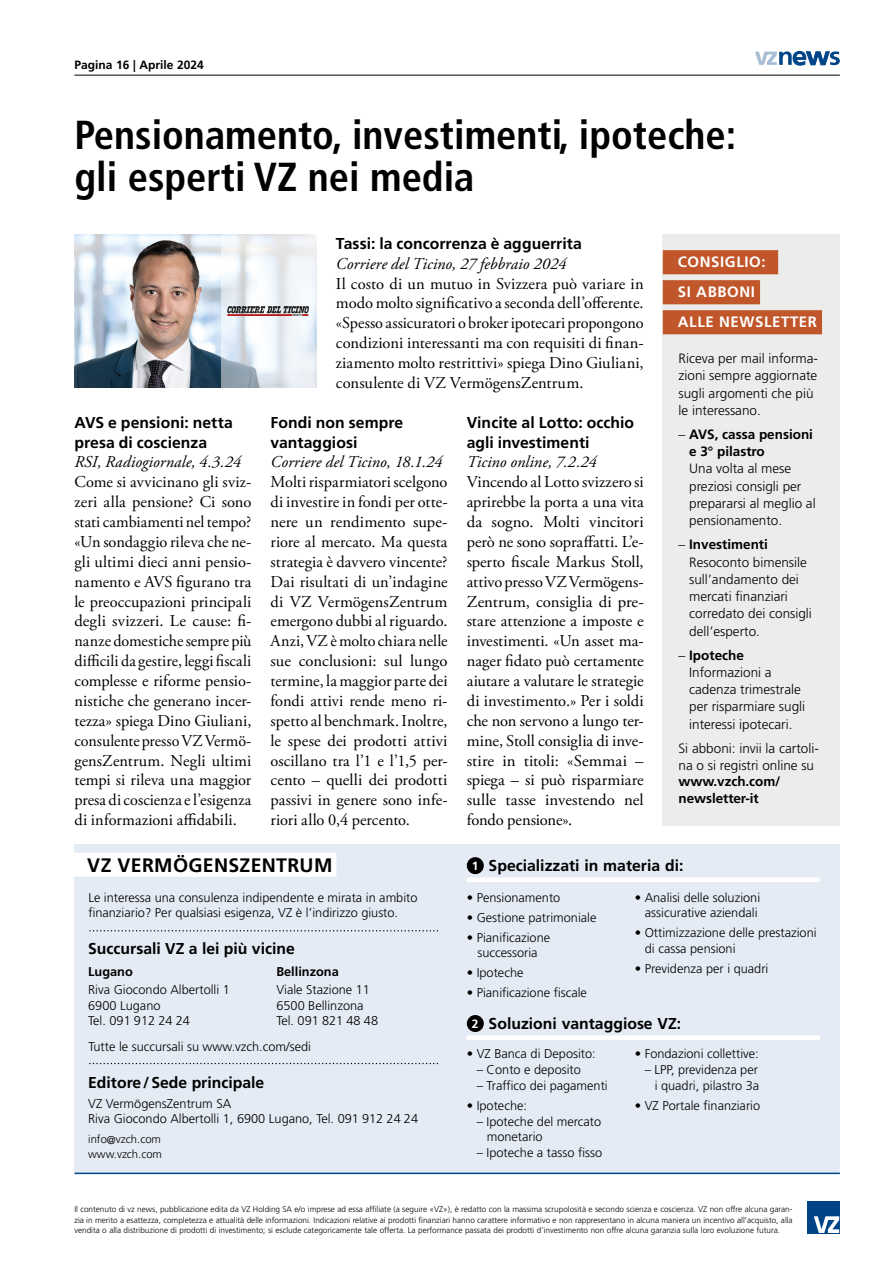
<style>
.page{position:relative;width:893px;height:1263px;background:#fff}
.page>*{position:absolute;margin:0;border:0;box-sizing:border-box;transform-origin:0 0}
.t1{font:700 condensed 40.5px/42px "Frutiger LT Pro";color:#000}
.t2{font:700 19.5px "Frutiger LT Pro";letter-spacing:.015em;color:#000}
.t3{font:16.5px/19.8px "Adobe Garamond Pro";color:#000;text-align:justify}
.t4{font:italic 16.5px "Adobe Garamond Pro";letter-spacing:.005em;color:#000}
.t5{font:700 15.75px/20px "Frutiger LT Pro";color:#000}
.t6{font:700 15px/30px "Frutiger LT Pro";letter-spacing:.04em;color:#fff}
.t7{font:300 13.5px/17.2px "Frutiger LT Pro";color:#000}
.t8{font:700 13.5px/17.2px "Frutiger LT Pro";letter-spacing:-.005em;color:#000}
.t9{font:300 12.75px/15.8px "Frutiger LT Pro";color:#000}
.t10{font:700 12.75px "Frutiger LT Pro";color:#000}
.t11{font:700 12px "Frutiger LT Pro";color:#000}
.t12{font:300 11.25px/15px "Frutiger LT Pro";color:#000}
.t13{font:300 8.25px/10.5px "Frutiger LT Pro";color:#000;text-align:justify}
.s1{font-weight:300}
.s2{font-weight:700}
.s3{font-size:12px;color:#fff}
</style>
<div class="page">
<div style="left:807px;top:1201px;width:33px;height:32px;background:#048"></div>
<svg style="left:814px;top:1216px;width:25px;height:17px"></svg>
<hr style="left:74px;top:75px;width:766px;height:1px;background:#000">
<svg style="left:755px;top:51px;width:85px;height:14px"></svg>
<div style="left:74px;top:845px;width:766px;height:329px;background:#e4ebf4"></div>
<div style="left:70px;top:853px;width:266px;height:24px;background:#fff"></div>
<hr style="left:75px;top:1172px;width:765px;height:2px;background:#048">
<div style="left:467px;top:877px;width:353px;height:5px;background:#fff"></div>
<div style="left:467px;top:857px;width:17px;height:17px;background:#000;border-radius:50%"></div>
<svg style="left:89px;top:930px;width:349px;height:1px"></svg>
<div style="left:467px;top:1035px;width:353px;height:5px;background:#fff"></div>
<div style="left:467px;top:1015px;width:17px;height:17px;background:#000;border-radius:50%"></div>
<svg style="left:89px;top:1063px;width:349px;height:1px"></svg>
<div style="left:663px;top:234px;width:177px;height:591px;background:#ececeb"></div>
<div style="left:663px;top:250px;width:115px;height:24px;background:#c1562a"></div>
<div style="left:663px;top:280px;width:97px;height:24px;background:#c1562a"></div>
<div style="left:663px;top:310px;width:159px;height:24px;background:#c1562a"></div>
<img style="left:74px;top:234px;width:147px;height:153px">
<svg style="left:221px;top:234px;width:96px;height:154px"></svg>
<img style="left:227px;top:306px;width:81px;height:9px">
<p class="t11" style="left:74px;top:57px;width:131px">Pagina 16 | Aprile 2024</p>
<h1 class="t1" style="left:74px;top:114px;width:663px">Pensionamento, investimenti, ipoteche: gli esperti VZ nei media</h1>
<p class="t5" style="left:74px;top:412px;width:160px">AVS e pensioni: netta presa di coscienza</p>
<p class="t4" style="left:74px;top:452px;width:168px">RSI, Radiogiornale, 4.3.24</p>
<p class="t3" style="left:74px;top:473px;width:178px">Come si avvicinano gli sviz&shy;zeri alla pensione? Ci sono stati cambiamenti nel tempo? «Un sondaggio rileva che ne&shy;gli ultimi dieci anni pensio&shy;namento e AVS figurano tra le preoccupazioni principali degli svizzeri. Le cause: fi&shy;nanze domestiche sempre più difficili da gestire, leggi fiscali complesse e riforme pensio&shy;nistiche che generano incer&shy;tezza» spiega Dino Giuliani, consulente presso VZ Vermö&shy;gensZentrum. Negli ultimi tempi si rileva una maggior presa di coscienza e l’esigenza di informazioni affidabili.</p>
<p class="t5" style="left:336px;top:233px;width:247px">Tassi: la concorrenza è agguerrita</p>
<p class="t4" style="left:336px;top:253px;width:232px">Corriere del Ticino, 27 febbraio 2024</p>
<p class="t3" style="left:336px;top:274px;width:309px">Il costo di un mutuo in Svizzera può variare in modo molto significativo a seconda dell’offerente. «Spesso assicuratori o broker ipotecari propongono condizioni interessanti ma con requisiti di finan&shy;ziamento molto restrittivi» spiega Dino Giuliani, consulente di VZ VermögensZentrum.</p>
<p class="t5" style="left:271px;top:412px;width:134px">Fondi non sempre vantaggiosi</p>
<p class="t4" style="left:271px;top:452px;width:173px">Corriere del Ticino, 18.1.24</p>
<p class="t3" style="left:271px;top:473px;width:179px">Molti risparmiatori scelgono di investire in fondi per otte&shy;nere un rendimento supe&shy;riore al mercato. Ma questa strategia è davvero vincente?<br>Dai risultati di un’indagine di VZ VermögensZentrum emergono dubbi al riguardo.<br>Anzi, VZ è molto chiara nelle sue conclusioni: sul lungo termine, la maggior parte dei fondi attivi rende meno ri&shy;spetto al benchmark. Inoltre, le spese dei prodotti attivi oscillano tra l’1 e l’1,5 per&shy;cento – quelli dei prodotti passivi in genere sono infe&shy;riori allo 0,4 percento.</p>
<p class="t5" style="left:467px;top:412px;width:169px">Vincite al Lotto: occhio agli investimenti</p>
<p class="t4" style="left:467px;top:452px;width:132px">Ticino online, 7.2.24</p>
<p class="t3" style="left:467px;top:473px;width:179px">Vincendo al Lotto svizzero si aprirebbe la porta a una vita da sogno. Molti vincitori però ne sono sopraffatti. L’e&shy;sperto fiscale Markus Stoll, attivo presso VZVermögens-Zentrum, consiglia di pre&shy;stare attenzione a imposte e investimenti. «Un asset ma&shy;nager fidato può certamente aiutare a valutare le strategie di investimento.» Per i soldi che non servono a lungo ter&shy;mine, Stoll consiglia di inve&shy;stire in titoli: «Semmai – spiega – si può risparmiare sulle tasse investendo nel fondo pensione».</p>
<p class="t6" style="left:678px;top:247px;width:141px">CONSIGLIO:<br>SI ABBONI<br>ALLE NEWSLETTER</p>
<p class="t7" style="left:679px;top:350px;width:141px">Riceva per mail informa&shy;zioni sempre aggiornate sugli argomenti che più le interessano.</p>
<p class="t8" style="left:689px;top:426px;width:125px;text-indent:-11px"><span class="s1">–</span> AVS, cassa pensioni e 3° pilastro</p>
<p class="t7" style="left:689px;top:460px;width:128px">Una volta al mese preziosi consigli per prepararsi al meglio al pensionamento.</p>
<p class="t7" style="left:689px;top:536px;width:124px;text-indent:-11px">– <span class="s2">Investimenti<br></span>Resoconto bimensile sull’andamento dei mercati finanziari corredato dei consigli dell’esperto.</p>
<p class="t7" style="left:689px;top:646px;width:118px;text-indent:-11px">– <span class="s2">Ipoteche<br></span>Informazioni a cadenza trimestrale per risparmiare sugli interessi ipotecari.</p>
<p class="t7" style="left:679px;top:739px;width:142px">Si abboni: invii la cartoli&shy;na o si registri online su</p>
<p class="t8" style="left:679px;top:773px;width:103px;line-height:16.5px">www.vzch.com/ newsletter-it</p>
<p class="t2" style="left:87px;top:853px;width:247px">VZ VERMÖGENSZENTRUM</p>
<p class="t9" style="left:88px;top:889px;width:331px">Le interessa una consulenza indipendente e mirata in ambito finanziario? Per qualsiasi esigenza, VZ è l’indirizzo giusto.</p>
<p class="t5" style="left:88px;top:939px;width:208px">Succursali VZ a lei più vicine</p>
<p class="t10" style="left:88px;top:964px;width:46px">Lugano</p>
<p class="t9" style="left:88px;top:981px;width:143px">Riva Giocondo Albertolli 1<br>6900 Lugano<br>Tel. 091 912 24 24</p>
<p class="t10" style="left:276px;top:964px;width:64px">Bellinzona</p>
<p class="t9" style="left:276px;top:981px;width:103px">Viale Stazione 11<br>6500 Bellinzona<br>Tel. 091 821 48 48</p>
<p class="t9" style="left:88px;top:1039px;width:224px">Tutte le succursali su www.vzch.com/sedi</p>
<p class="t5" style="left:88px;top:1072px;width:178px">Editore/Sede principale</p>
<p class="t9" style="left:88px;top:1095px;width:331px">VZ VermögensZentrum SA<br>Riva Giocondo Albertolli 1, 6900 Lugano, Tel. 091 912 24 24</p>
<p class="t12" style="left:88px;top:1132px;width:75px">info@vzch.com www.vzch.com</p>
<p class="t5" style="left:472px;top:856px;width:213px"><span class="s3">1</span> Specializzati in materia di:</p>
<p class="t9" style="left:467px;top:889px;width:95px">• Pensionamento</p>
<p class="t9" style="left:467px;top:909px;width:131px">• Gestione patrimoniale</p>
<p class="t9" style="left:467px;top:929px;width:85px;text-align:center">• Pianificazione successoria</p>
<p class="t9" style="left:467px;top:965px;width:58px">• Ipoteche</p>
<p class="t9" style="left:467px;top:985px;width:122px">• Pianificazione fiscale</p>
<p class="t9" style="left:635px;top:889px;width:127px;text-align:center">• Analisi delle soluzioni assicurative aziendali</p>
<p class="t9" style="left:645px;top:925px;width:173px;text-indent:-10px">• Ottimizzazione delle prestazioni di cassa pensioni</p>
<p class="t9" style="left:635px;top:961px;width:135px">• Previdenza per i quadri</p>
<p class="t5" style="left:472px;top:1013px;width:211px"><span class="s3">2</span> Soluzioni vantaggiose VZ:</p>
<p class="t9" style="left:467px;top:1046px;width:130px">• VZ Banca di Deposito:</p>
<p class="t9" style="left:477px;top:1062px;width:106px">– Conto e deposito</p>
<p class="t9" style="left:477px;top:1078px;width:133px">– Traffico dei pagamenti</p>
<p class="t9" style="left:467px;top:1098px;width:62px">• Ipoteche:</p>
<p class="t9" style="left:487px;top:1113px;width:116px;text-indent:-10px">– Ipoteche del mercato monetario</p>
<p class="t9" style="left:477px;top:1145px;width:127px">– Ipoteche a tasso fisso</p>
<p class="t9" style="left:635px;top:1046px;width:125px">• Fondazioni collettive:</p>
<p class="t9" style="left:645px;top:1062px;width:116px;text-align:right">– LPP, previdenza per i quadri, pilastro 3a</p>
<p class="t9" style="left:635px;top:1098px;width:127px">• VZ Portale finanziario</p>
<p class="t13" style="left:74px;top:1204px;width:720px">Il contenuto di vz news, pubblicazione edita da VZ Holding SA e/o imprese ad essa affiliate (a seguire «VZ»), è redatto con la massima scrupolosità e secondo scienza e coscienza. VZ non offre alcuna garan&shy;zia in merito a esattezza, completezza e attualità delle informazioni. Indicazioni relative ai prodotti finanziari hanno carattere informativo e non rappresentano in alcuna maniera un incentivo all’acquisto, alla vendita o alla distribuzione di prodotti di investimento; si esclude categoricamente tale offerta. La performance passata dei prodotti d’investimento non offre alcuna garanzia sulla loro evoluzione futura.</p>
</div>
